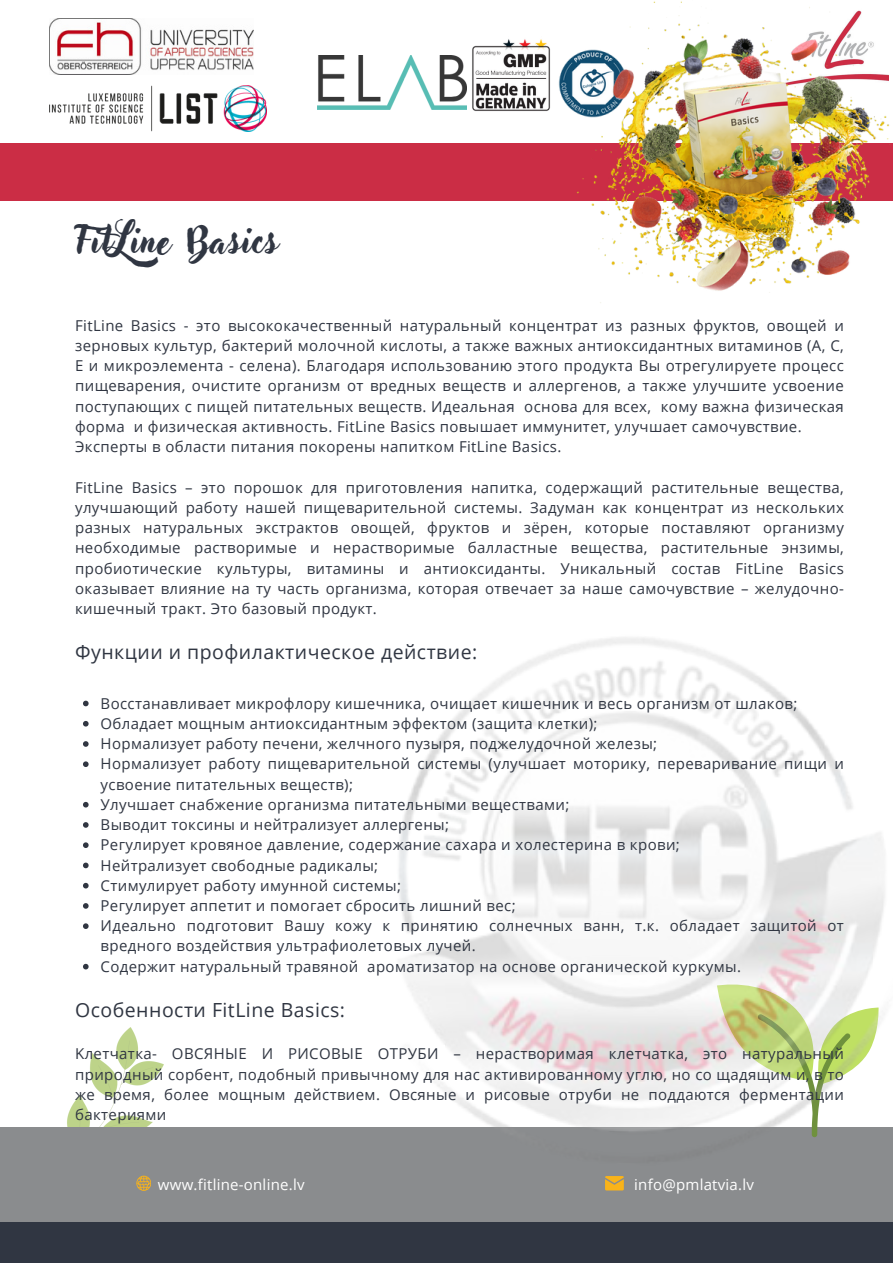
<style>
.page{position:relative;width:893px;height:1264px;background:#fff}
.page>*{position:absolute;margin:0;border:0;box-sizing:border-box;transform-origin:0 0}
.t1{font:37.5px "Adlery Pro Swash";letter-spacing:.025em;color:#303642}
.t2{font:19.5px "Open Sans";letter-spacing:.025em;color:#303642}
.t3{font:15px/20.2px "Open Sans";letter-spacing:.025em;color:#303642}
.t4{font:15px "Open Sans";letter-spacing:.015em;color:#fff}
</style>
<div class="page">
<div style="left:0;top:143px;width:333px;height:58px;background:#cb2d45"></div>
<div style="left:317px;top:143px;width:575px;height:58px;background:#cb2d45"></div>
<img style="left:67px;top:1027px;width:97px;height:100px">
<div style="left:0;top:1181px;width:892px;height:81px;background:#303642"></div>
<div style="left:0;top:1127px;width:892px;height:94px;background:#8a8c8e"></div>
<img style="left:399px;top:637px;width:486px;height:501px">
<img style="left:317px;top:55px;width:150px;height:54px">
<img style="left:472px;top:39px;width:78px;height:72px">
<img style="left:558px;top:56px;width:15px;height:55px">
<img style="left:49px;top:86px;width:217px;height:46px">
<img style="left:49px;top:19px;width:204px;height:55px">
<svg style="left:136px;top:1175px;width:15px;height:15px"></svg>
<svg style="left:605px;top:1176px;width:18px;height:14px"></svg>
<svg style="left:83px;top:700px;width:6px;height:6px"></svg>
<svg style="left:83px;top:721px;width:6px;height:5px"></svg>
<svg style="left:83px;top:741px;width:6px;height:5px"></svg>
<svg style="left:83px;top:761px;width:6px;height:6px"></svg>
<svg style="left:83px;top:802px;width:6px;height:5px"></svg>
<svg style="left:83px;top:822px;width:6px;height:5px"></svg>
<svg style="left:83px;top:842px;width:6px;height:6px"></svg>
<svg style="left:83px;top:862px;width:6px;height:6px"></svg>
<svg style="left:83px;top:882px;width:6px;height:6px"></svg>
<svg style="left:83px;top:903px;width:6px;height:5px"></svg>
<svg style="left:83px;top:923px;width:6px;height:6px"></svg>
<svg style="left:83px;top:963px;width:6px;height:6px"></svg>
<img style="left:573px;top:1px;width:317px;height:302px">
<p class="t1" style="left:75px;top:223px;width:204px">FitLine Basics</p>
<p class="t3" style="left:75px;top:315px;width:770px;text-align:justify">FitLine Basics - это высококачественный натуральный концентрат из разных фруктов, овощей и зерновых культур, бактерий молочной кислоты, а также важных антиоксидантных витаминов (А, С, Е и микроэлемента - селена). Благодаря использованию этого продукта Вы отрегулируете процесс пищеварения, очистите организм от вредных веществ и аллергенов, а также улучшите усвоение поступающих с пищей питательных веществ. Идеальная основа для всех, кому важна физическая форма и физическая активность. FitLine Basics повышает иммунитет, улучшает самочувствие.</p>
<p class="t3" style="left:75px;top:436px;width:488px">Эксперты в области питания покорены напитком FitLine Basics.</p>
<p class="t3" style="left:75px;top:476px;width:770px;text-align:justify">FitLine Basics – это порошок для приготовления напитка, содержащий растительные вещества, улучшающий работу нашей пищеварительной системы. Задуман как концентрат из нескольких разных натуральных экстрактов овощей, фруктов и зёрен, которые поставляют организму необходимые растворимые и нерастворимые балластные вещества, растительные энзимы, пробиотические культуры, витамины и антиоксиданты. Уникальный</p>
<p class="t3" style="left:75px;top:557px;width:770px;text-align:justify;text-indent:596px">состав FitLine Basics оказывает влияние на ту часть организма, которая отвечает за наше самочувствие – желудочно&shy;кишечный тракт. Это базовый продукт.</p>
<p class="t2" style="left:75px;top:638px;width:403px">Функции и профилактическое действие:</p>
<p class="t3" style="left:101px;top:692px;width:698px">Восстанавливает микрофлору кишечника, очищает кишечник и весь организм от шлаков;</p>
<p class="t3" style="left:101px;top:712px;width:498px">Обладает мощным антиоксидантным эффектом (защита клетки);</p>
<p class="t3" style="left:101px;top:733px;width:558px">Нормализует работу печени, желчного пузыря, поджелудочной железы;</p>
<p class="t3" style="left:101px;top:753px;width:744px">Нормализует работу пищеварительной системы (улучшает моторику, переваривание пищи и усвоение питательных веществ);</p>
<p class="t3" style="left:101px;top:793px;width:470px">Улучшает снабжение организма питательными веществами;</p>
<p class="t3" style="left:101px;top:814px;width:350px">Выводит токсины и нейтрализует аллергены;</p>
<p class="t3" style="left:101px;top:834px;width:580px">Регулирует кровяное давление, содержание сахара и холестерина в крови;</p>
<p class="t3" style="left:101px;top:854px;width:279px">Нейтрализует свободные радикалы;</p>
<p class="t3" style="left:101px;top:874px;width:302px">Стимулирует работу имунной системы;</p>
<p class="t3" style="left:101px;top:895px;width:416px">Регулирует аппетит и помогает сбросить лишний вес;</p>
<p class="t3" style="left:101px;top:915px;width:744px">Идеально подготовит Вашу кожу к принятию солнечных ванн, т.к. обладает защитой от вредного воздействия ультрафиолетовых лучей.</p>
<p class="t3" style="left:101px;top:955px;width:642px">Содержит натуральный травяной ароматизатор на основе органической куркумы.</p>
<p class="t2" style="left:75px;top:995px;width:271px">Особенности FitLine Basics:</p>
<p class="t3" style="left:75px;top:1043px;width:770px">Kлетчатка- ОВСЯНЫЕ И РИСОВЫЕ ОТРУБИ – нерастворимая клетчатка, это натуральный природный сорбент, подобный привычному для нас активированному углю, но со щадящим и, в то же время, более мощным действием. Овсяные и рисовые отруби не поддаются ферментации бактериями</p>
<p class="t4" style="left:158px;top:1173px;width:148px">www.fitline-online.lv</p>
<p class="t4" style="left:634px;top:1173px;width:121px">info@pmlatvia.lv</p>
</div>
